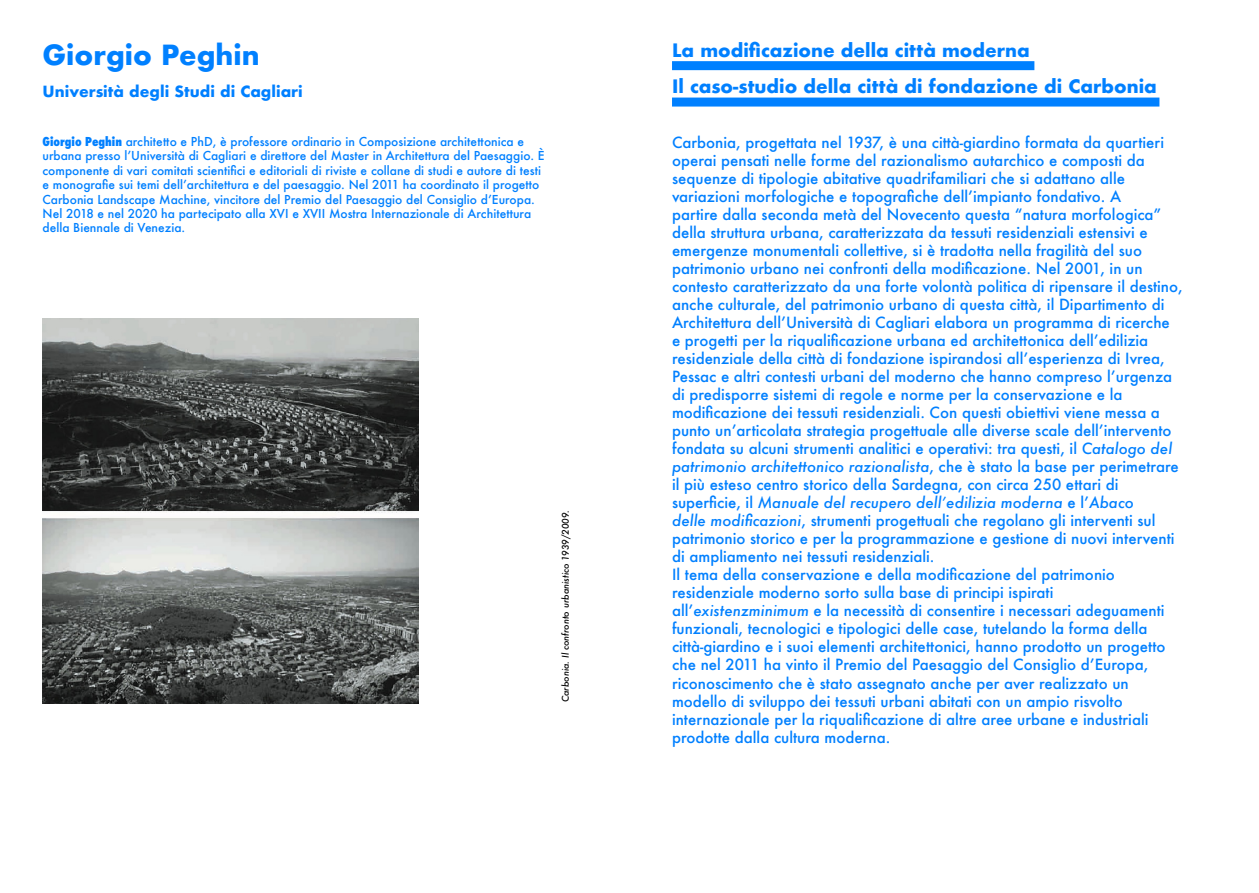
<style>
.page{position:relative;width:1259px;height:893px;background:#fff}
.page>*{position:absolute;margin:0;border:0;box-sizing:border-box;transform-origin:0 0}
.t1{font:700 27px "Futura";color:#0080ff}
.t2{font:700 18px "Futura";color:#0080ff}
.t3{font:500 15px/18px "Futura";color:#0080ff}
.t4{font:700 15px "Futura";color:#0080ff}
.t5{font:500 12px/14.4px "Futura";color:#0080ff}
.t6{font:italic 500 9px "Futura";color:#000}
.s1{font-weight:800;font-stretch:condensed}
.s2{font-style:italic}
</style>
<div class="page">
<img style="left:43px;top:318px;width:375px;height:385px">
<div style="left:672px;top:61px;width:362px;height:9px;background:#0080ff"></div>
<div style="left:672px;top:98px;width:487px;height:9px;background:#0080ff"></div>
<p class="t1" style="left:43px;top:35px;width:219px">Giorgio Peghin</p>
<p class="t4" style="left:43px;top:81px;width:262px">Università degli Studi di Cagliari</p>
<p class="t5" style="left:43px;top:134px;width:504px"><span class="s1">Giorgio Peghin</span> architetto e PhD, è professore ordinario in Composizione architettonica e urbana presso l’Università di Cagliari e direttore del Master in Architettura del Paesaggio. È componente di vari comitati scientifici e editoriali di riviste e collane di studi e autore di testi e monografie sui temi dell’architettura e del paesaggio. Nel 2011 ha coordinato il progetto Carbonia Landscape Machine, vincitore del Premio del Paesaggio del Consiglio d’Europa.<br>Nel 2018 e nel 2020 ha partecipato alla XVI e XVII Mostra Internazionale di Architettura della Biennale di Venezia.</p>
<p class="t6" style="left:559px;top:702px;width:194px;rotate:-90deg">Carbonia. Il confronto urbanistico 1939/2009.</p>
<p class="t2" style="left:672px;top:38px;width:359px">La modificazione della città moderna</p>
<p class="t2" style="left:672px;top:74px;width:486px">Il caso-studio della città di fondazione di Carbonia</p>
<p class="t3" style="left:672px;top:134px;width:512px">Carbonia, progettata nel 1937, è una città-giardino formata da quartieri operai pensati nelle forme del razionalismo autarchico e composti da sequenze di tipologie abitative quadrifamiliari che si adattano alle variazioni morfologiche e topografiche dell’impianto fondativo. A<br>partire dalla seconda metà del Novecento questa “natura morfologica” della struttura urbana, caratterizzata da tessuti residenziali estensivi e emergenze monumentali collettive, si è tradotta nella fragilità del suo patrimonio urbano nei confronti della modificazione. Nel 2001, in un contesto caratterizzato da una forte volontà politica di ripensare il destino, anche culturale, del patrimonio urbano di questa città, il Dipartimento di Architettura dell’Università di Cagliari elabora un programma di ricerche<br>e progetti per la riqualificazione urbana ed architettonica dell’edilizia residenziale della città di fondazione ispirandosi all’esperienza di Ivrea, Pessac e altri contesti urbani del moderno che hanno compreso l’urgenza di predisporre sistemi di regole e norme per la conservazione e la modificazione dei tessuti residenziali. Con questi obiettivi viene messa a punto un’articolata strategia progettuale alle diverse scale dell’intervento fondata su alcuni strumenti analitici e operativi: tra questi, il <span class="s2">Catalogo del patrimonio architettonico razionalista</span>, che è stato la base per perimetrare il più esteso centro storico della Sardegna, con circa 250 ettari di superficie, il <span class="s2">Manuale del recupero dell’edilizia moderna</span> e l’<span class="s2">Abaco<br>delle modificazioni</span>, strumenti progettuali che regolano gli interventi sul patrimonio storico e per la programmazione e gestione di nuovi interventi di ampliamento nei tessuti residenziali.</p>
<p class="t3" style="left:672px;top:566px;width:495px">Il tema della conservazione e della modificazione del patrimonio residenziale moderno sorto sulla base di principi ispirati all’<span class="s2">existenzminimum</span> e la necessità di consentire i necessari adeguamenti funzionali, tecnologici e tipologici delle case, tutelando la forma della città-giardino e i suoi elementi architettonici, hanno prodotto un progetto che nel 2011 ha vinto il Premio del Paesaggio del Consiglio d’Europa, riconoscimento che è stato assegnato anche per aver realizzato un modello di sviluppo dei tessuti urbani abitati con un ampio risvolto internazionale per la riqualificazione di altre aree urbane e industriali prodotte dalla cultura moderna.</p>
</div>
